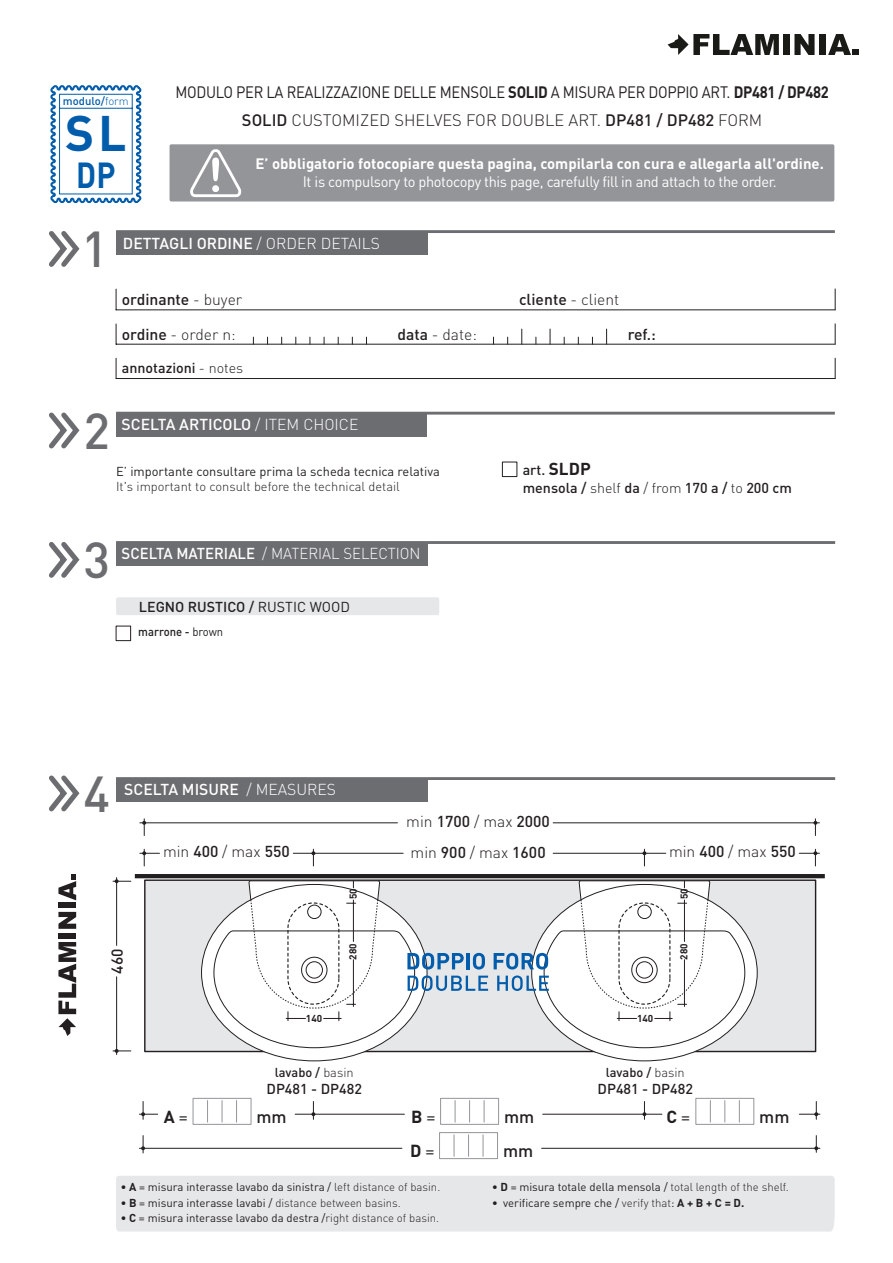
<style>
.page{position:relative;width:893px;height:1263px;background:#fff}
.page>*{position:absolute;margin:0;border:0;box-sizing:border-box;transform-origin:0 0}
.t1{font:500 49.8px "DIN";color:#6c6d70}
.t2{font:700 49.35px "DIN";color:#015dab}
.t3{font:700 35.7px "DIN";color:#015dab;scale:.85 1}
.t4{font:700 17.25px "DIN";color:#231f20}
.t5{font:500 17.25px "DIN";color:#231f20}
.t6{font:16.35px/28.5px "DIN";letter-spacing:-.02em;color:#231f20;text-align:center;scale:.9 1}
.t7{font:500 15.6px "DIN";color:#fff}
.t8{font:500 15.6px/31.2px "DIN";color:#231f20}
.t9{font:300 15.6px "DIN";color:#231f20}
.t10{font:300 15.6px "DIN";color:#fff;scale:.95 1}
.t11{font:700 15px "DIN";color:#fff}
.t12{font:15px "DIN";letter-spacing:-.025em;color:#fff}
.t13{font:500 14.25px/17.7px "DIN";color:#231f20}
.t14{font:12.75px "DIN";color:#231f20}
.t15{font:300 12.75px "DIN";color:#231f20}
.t16{font:500 12.75px "DIN";color:#231f20}
.t17{font:500 12.15px "DIN";color:#231f20;scale:.93 1}
.t18{font:11.4px "DIN";color:#231f20}
.t19{font:500 11.25px "DIN";color:#015dab}
.t20{font:700 9.9px "DIN";color:#231f20}
.s1{font-weight:300}
.s2{font-weight:700}
.s3{font-weight:500}
.s4{font-weight:400}
.s5{font-weight:700;font-size:17.1px}
</style>
<div class="page">
<svg style="left:668px;top:34px;width:111px;height:21px"></svg>
<div style="left:783px;top:34px;width:7px;height:21px;background:#1a1a17"></div>
<svg style="left:794px;top:34px;width:20px;height:21px"></svg>
<div style="left:819px;top:34px;width:7px;height:21px;background:#1a1a17"></div>
<svg style="left:828px;top:34px;width:31px;height:21px"></svg>
<div style="left:170px;top:144px;width:664px;height:57px;background:#939598;border-radius:2px"></div>
<svg style="left:188px;top:144px;width:56px;height:54px"></svg>
<svg style="left:50px;top:85px;width:92px;height:119px"></svg>
<svg style="left:49px;top:231px;width:31px;height:36px"></svg>
<hr style="left:116px;top:230px;width:719px;height:3px;background:#6c6d70">
<div style="left:116px;top:232px;width:312px;height:23px;background:#6c6d70"></div>
<hr style="left:116px;top:309px;width:719px;height:1px;background:#231f20">
<svg style="left:116px;top:289px;width:1px;height:20px"></svg>
<hr style="left:116px;top:344px;width:719px;height:1px;background:#231f20">
<svg style="left:116px;top:324px;width:1px;height:20px"></svg>
<hr style="left:116px;top:378px;width:719px;height:1px;background:#231f20">
<svg style="left:116px;top:358px;width:1px;height:20px"></svg>
<svg style="left:835px;top:289px;width:1px;height:21px"></svg>
<svg style="left:835px;top:358px;width:1px;height:20px"></svg>
<svg style="left:521px;top:329px;width:1px;height:15px"></svg>
<svg style="left:550px;top:329px;width:1px;height:15px"></svg>
<svg style="left:835px;top:324px;width:1px;height:20px"></svg>
<svg style="left:606px;top:329px;width:1px;height:15px"></svg>
<div style="left:144px;top:879px;width:672px;height:173px;background:#e6e7e9;border:1px solid #231f20"></div>
<div style="left:202px;top:884px;width:225px;height:177px;background:#fff;border-radius:50%"></div>
<div style="left:532px;top:884px;width:225px;height:177px;background:#fff;border-radius:50%"></div>
<hr style="left:116px;top:877px;width:1px;height:68px;background:#231f20">
<hr style="left:116px;top:977px;width:1px;height:77px;background:#231f20">
<svg style="left:113px;top:879px;width:18px;height:4px"></svg>
<svg style="left:113px;top:1049px;width:18px;height:4px"></svg>
<hr style="left:135px;top:874px;width:690px;height:4px;background:#231f20">
<svg style="left:799px;top:1101px;width:21px;height:18px"></svg>
<hr style="left:139px;top:1148px;width:263px;height:1px;background:#231f20">
<hr style="left:542px;top:1148px;width:278px;height:1px;background:#231f20">
<svg style="left:814px;top:1135px;width:4px;height:17px"></svg>
<svg style="left:139px;top:1101px;width:19px;height:18px"></svg>
<svg style="left:141px;top:1135px;width:4px;height:18px"></svg>
<hr style="left:553px;top:853px;width:113px;height:1px;background:#231f20">
<svg style="left:140px;top:849px;width:19px;height:17px"></svg>
<svg style="left:799px;top:849px;width:20px;height:17px"></svg>
<svg style="left:642px;top:849px;width:4px;height:17px"></svg>
<hr style="left:140px;top:822px;width:257px;height:1px;background:#231f20">
<svg style="left:142px;top:819px;width:4px;height:16px"></svg>
<hr style="left:553px;top:822px;width:266px;height:1px;background:#231f20">
<svg style="left:813px;top:819px;width:4px;height:16px"></svg>
<div style="left:193px;top:1098px;width:58px;height:27px;border:1px solid #939598"></div>
<svg style="left:207px;top:1098px;width:547px;height:61px"></svg>
<svg style="left:213px;top:849px;width:275px;height:199px"></svg>
<svg style="left:494px;top:880px;width:252px;height:168px"></svg>
<svg style="left:49px;top:775px;width:31px;height:37px"></svg>
<hr style="left:116px;top:777px;width:719px;height:3px;background:#6c6d70">
<div style="left:116px;top:778px;width:312px;height:24px;background:#6c6d70"></div>
<div style="left:116px;top:1176px;width:719px;height:55px;background:#e6e7e9"></div>
<svg style="left:49px;top:542px;width:31px;height:36px"></svg>
<hr style="left:116px;top:541px;width:719px;height:3px;background:#6c6d70">
<div style="left:116px;top:542px;width:312px;height:24px;background:#6c6d70"></div>
<div style="left:116px;top:597px;width:323px;height:18px;background:#e6e7e9"></div>
<div style="left:116px;top:626px;width:15px;height:15px;border:1px solid #231f20"></div>
<div style="left:116px;top:413px;width:310px;height:24px;background:#6c6d70"></div>
<div style="left:502px;top:462px;width:15px;height:15px;border:1px solid #231f20"></div>
<svg style="left:49px;top:412px;width:31px;height:37px"></svg>
<hr style="left:116px;top:412px;width:719px;height:3px;background:#6c6d70">
<svg style="left:58px;top:942px;width:18px;height:94px"></svg>
<div style="left:58px;top:933px;width:18px;height:5px;background:#231f20"></div>
<svg style="left:58px;top:912px;width:18px;height:17px"></svg>
<div style="left:58px;top:902px;width:18px;height:6px;background:#231f20"></div>
<svg style="left:58px;top:874px;width:18px;height:26px"></svg>
<p class="t19" style="left:63px;top:93px;width:67px">modulo/<span class="s1">form</span></p>
<h2 class="t2" style="left:65px;top:101px;width:63px">SL</h2>
<h3 class="t3" style="left:76px;top:152px;width:48px">DP</h3>
<h3 class="t6" style="left:175px;top:77px;width:728px">MODULO PER LA REALIZZAZIONE DELLE MENSOLE <span class="s2">SOLID</span> A MISURA PER DOPPIO ART. <span class="s2">DP481 / DP482<br></span><span class="s3">SOLID</span> <span class="s1">CUSTOMIZED SHELVES FOR DOUBLE ART.</span> <span class="s3">DP481 / DP482</span> <span class="s1">FORM</span></h3>
<h3 class="t11" style="left:256px;top:154px;width:570px">E’ obbligatorio fotocopiare questa pagina, compilarla con cura e allegarla all'ordine.</h3>
<h3 class="t12" style="left:303px;top:173px;width:476px">It is compulsory to photocopy this page, carefully fill in and attach to the order.</h3>
<h1 class="t1" style="left:82px;top:217px;width:28px">1</h1>
<h3 class="t7" style="left:123px;top:233px;width:259px">DETTAGLI ORDINE <span class="s1">/ ORDER DETAILS</span></h3>
<h3 class="t8" style="left:122px;top:283px;width:122px">ordinante <span class="s1">- buyer</span></h3>
<h3 class="t8" style="left:519px;top:283px;width:102px">cliente <span class="s1">- client</span></h3>
<h3 class="t9" style="left:397px;top:324px;width:81px"><span class="s3">data</span> - date:</h3>
<h3 class="t8" style="left:628px;top:318px;width:30px">ref.:</h3>
<h3 class="t9" style="left:122px;top:324px;width:115px"><span class="s3">ordine</span> - order n:</h3>
<p class="t13" style="left:122px;top:358px;width:123px">annotazioni <span class="s1">- notes</span></p>
<h1 class="t1" style="left:84px;top:399px;width:28px">2</h1>
<h3 class="t7" style="left:122px;top:415px;width:238px">SCELTA ARTICOLO <span class="s1">/ ITEM CHOICE</span></h3>
<p class="t14" style="left:116px;top:463px;width:325px">E’ importante consultare prima la scheda tecnica relativa</p>
<p class="t15" style="left:116px;top:479px;width:285px">It's important to consult before the technical detail</p>
<h1 class="t1" style="left:84px;top:528px;width:28px">3</h1>
<h3 class="t10" style="left:122px;top:544px;width:316px"><span class="s3">SCELTA MATERIALE</span> / MATERIAL SELECTION</h3>
<p class="t13" style="left:139px;top:597px;width:213px">LEGNO RUSTICO / <span class="s4">RUSTIC WOOD</span></p>
<p class="t17" style="left:138px;top:624px;width:93px">marrone - <span class="s4">brown</span></p>
<h1 class="t1" style="left:84px;top:762px;width:28px">4</h1>
<h3 class="t7" style="left:124px;top:780px;width:213px">SCELTA MISURE <span class="s1">/ MEASURES</span></h3>
<p class="t13" style="left:523px;top:461px;width:271px">art. <span class="s5">SLDP<br></span>mensola / <span class="s1">shelf</span> da <span class="s1">/ from</span> 170 a / <span class="s1">to</span> 200 cm</p>
<h3 class="t8" style="left:406px;top:805px;width:145px"><span class="s1">min</span> 1700 <span class="s1">/ max</span> 2000 <span class="s1">min</span> 900 <span class="s1">/ max</span> 1600</h3>
<h3 class="t9" style="left:163px;top:842px;width:128px">min <span class="s3">400</span> / max <span class="s3">550</span></h3>
<h3 class="t9" style="left:669px;top:842px;width:128px">min <span class="s3">400</span> / max <span class="s3">550</span></h3>
<h3 class="t8" style="left:101px;top:974px;width:27px;rotate:-90deg">460</h3>
<p class="t20" style="left:347px;top:899px;width:12px;rotate:-90deg">50</p>
<p class="t20" style="left:678px;top:899px;width:12px;rotate:-90deg">50</p>
<p class="t20" style="left:347px;top:959px;width:18px;rotate:-90deg">280</p>
<p class="t20" style="left:678px;top:959px;width:18px;rotate:-90deg">280</p>
<p class="t20" style="left:306px;top:1012px;width:18px">140</p>
<p class="t20" style="left:637px;top:1012px;width:18px">140</p>
<p class="t16" style="left:275px;top:1064px;width:80px">lavabo / <span class="s1">basin</span></p>
<p class="t13" style="left:267px;top:1079px;width:97px">DP481 - DP482</p>
<p class="t16" style="left:606px;top:1064px;width:80px">lavabo / <span class="s1">basin</span></p>
<p class="t13" style="left:598px;top:1079px;width:97px">DP481 - DP482</p>
<h3 class="t4" style="left:164px;top:1105px;width:26px">A <span class="s4">=</span></h3>
<h3 class="t5" style="left:256px;top:1105px;width:32px">mm</h3>
<h3 class="t4" style="left:411px;top:1105px;width:26px">B <span class="s4">=</span></h3>
<h3 class="t5" style="left:504px;top:1105px;width:32px">mm</h3>
<h3 class="t4" style="left:667px;top:1105px;width:25px">C <span class="s4">=</span></h3>
<h3 class="t5" style="left:759px;top:1105px;width:32px">mm</h3>
<h3 class="t4" style="left:410px;top:1140px;width:26px">D <span class="s4">=</span></h3>
<h3 class="t5" style="left:503px;top:1139px;width:32px">mm</h3>
<p class="t18" style="left:121px;top:1180px;width:321px"><span class="s2">• A</span> = misura interasse lavabo da sinistra / <span class="s1">left distance of basin.</span></p>
<p class="t18" style="left:121px;top:1195px;width:282px"><span class="s2">• B</span> = misura interasse lavabi / <span class="s1">distance between basins.</span></p>
<p class="t18" style="left:121px;top:1211px;width:320px"><span class="s2">• C</span> = misura interasse lavabo da destra /<span class="s1">right distance of basin.</span></p>
<p class="t18" style="left:492px;top:1180px;width:298px"><span class="s2">• D</span> = misura totale della mensola / <span class="s1">total length of the shelf.</span></p>
<p class="t18" style="left:492px;top:1195px;width:254px"><span class="s2">•</span> verificare sempre che / <span class="s1">verify that</span>: <span class="s2">A + B + C = D.</span></p>
</div>
